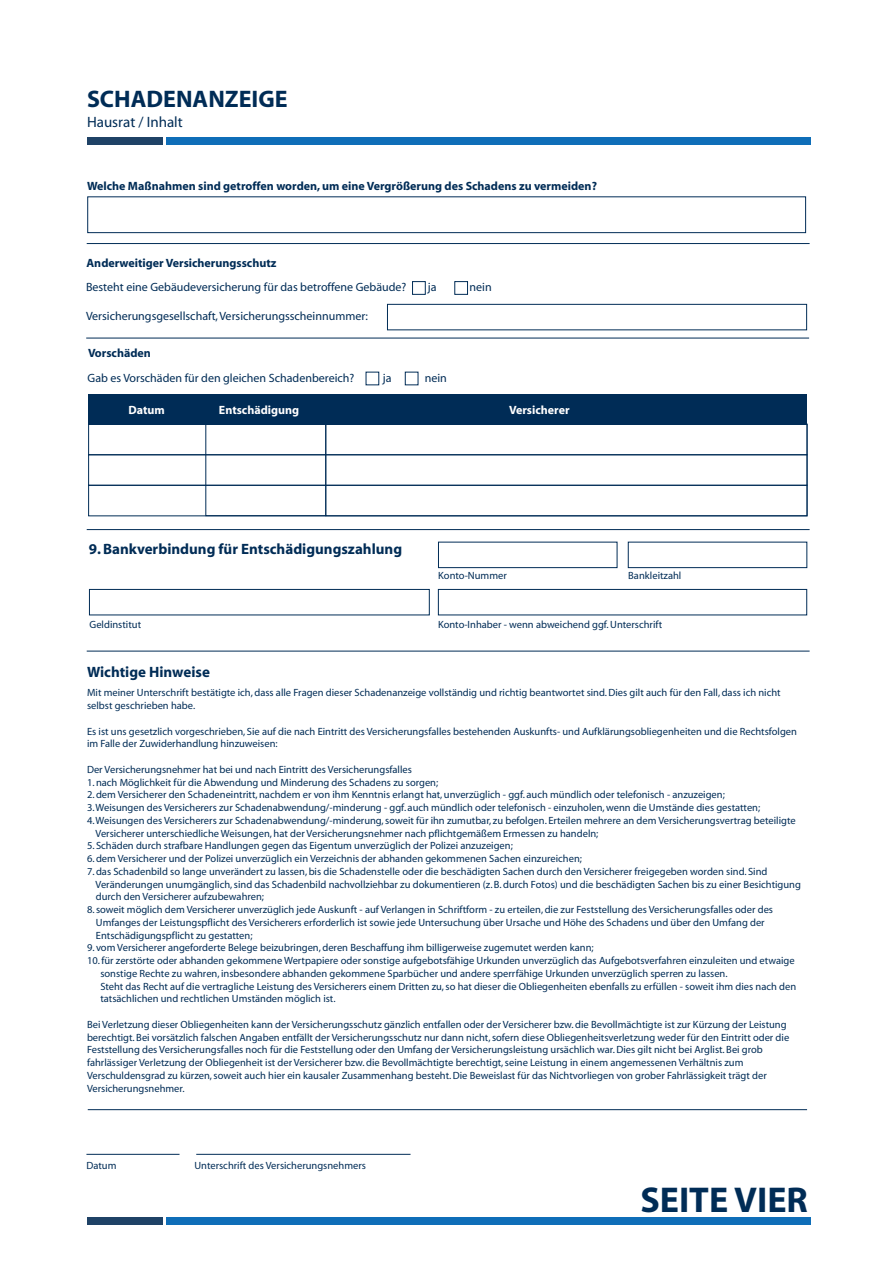
<style>
.page{position:relative;width:893px;height:1263px;background:#fff}
.page>*{position:absolute;margin:0;border:0;box-sizing:border-box;transform-origin:0 0}
.t1{font:700 36px "Myriad";color:#002c56}
.t2{font:700 24px "Myriad";color:#002c56}
.t3{font:700 15px "Myriad";color:#002c56}
.t4{font:15px "Myriad";color:#002c56}
.t5{font:12px "Myriad";color:#002c56}
.t6{font:700 12px "Myriad";color:#002c56}
.t7{font:700 12px "Myriad";color:#fff}
.t8{font:10.5px/12.8px "Myriad";color:#002c56}
</style>
<div class="page">
<div style="left:412px;top:281px;width:13px;height:14px;border:1px solid #002c56"></div>
<div style="left:455px;top:281px;width:13px;height:14px;border:1px solid #002c56"></div>
<div style="left:387px;top:304px;width:420px;height:26px;border:1px solid #002c56"></div>
<hr style="left:86px;top:338px;width:723px;height:1px;background:#002c56">
<div style="left:405px;top:372px;width:13px;height:13px;border:1px solid #002c56"></div>
<div style="left:89px;top:394px;width:718px;height:30px;background:#002c56"></div>
<div style="left:206px;top:424px;width:120px;height:92px;border:1px solid #002c56"></div>
<div style="left:88px;top:424px;width:719px;height:31px;border:1px solid #002c56"></div>
<div style="left:88px;top:454px;width:719px;height:31px;border:1px solid #002c56"></div>
<div style="left:88px;top:485px;width:719px;height:31px;border:1px solid #002c56"></div>
<hr style="left:87px;top:529px;width:723px;height:1px;background:#002c56">
<hr style="left:87px;top:651px;width:723px;height:1px;background:#002c56">
<div style="left:438px;top:542px;width:179px;height:26px;border:1px solid #002c56"></div>
<div style="left:89px;top:589px;width:340px;height:26px;border:1px solid #002c56"></div>
<div style="left:438px;top:589px;width:369px;height:26px;border:1px solid #002c56"></div>
<div style="left:628px;top:542px;width:179px;height:26px;border:1px solid #002c56"></div>
<hr style="left:88px;top:1109px;width:719px;height:1px;background:#002c56">
<hr style="left:86px;top:1154px;width:94px;height:1px;background:#002c56">
<hr style="left:196px;top:1154px;width:215px;height:1px;background:#002c56">
<div style="left:88px;top:197px;width:718px;height:36px;border:1px solid #002c56"></div>
<hr style="left:87px;top:243px;width:723px;height:1px;background:#002c56">
<div style="left:87px;top:138px;width:75px;height:7px;background:#1f4266"></div>
<div style="left:166px;top:138px;width:644px;height:7px;background:#0f6eb8"></div>
<div style="left:87px;top:1218px;width:75px;height:7px;background:#1f4266"></div>
<div style="left:166px;top:1218px;width:644px;height:7px;background:#0f6eb8"></div>
<p class="t2" style="left:87px;top:87px;width:202px">SCHADENANZEIGE</p>
<p class="t4" style="left:87px;top:114px;width:97px">Hausrat / Inhalt</p>
<p class="t6" style="left:87px;top:179px;width:511px">Welche Maßnahmen sind getroffen worden, um eine Vergrößerung des Schadens zu vermeiden?</p>
<p class="t6" style="left:87px;top:256px;width:191px">Anderweitiger Versicherungsschutz</p>
<p class="t5" style="left:86px;top:281px;width:322px">Besteht eine Gebäudeversicherung für das betroffene Gebäude?</p>
<p class="t5" style="left:428px;top:281px;width:10px">ja</p>
<p class="t5" style="left:470px;top:281px;width:24px">nein</p>
<p class="t5" style="left:86px;top:310px;width:283px">Versicherungsgesellschaft,Versicherungsscheinnummer:</p>
<p class="t6" style="left:88px;top:347px;width:64px">Vorschäden</p>
<p class="t5" style="left:87px;top:372px;width:268px">Gab es Vorschäden für den gleichen Schadenbereich?</p>
<p class="t5" style="left:383px;top:372px;width:10px">ja</p>
<p class="t5" style="left:425px;top:372px;width:24px">nein</p>
<p class="t7" style="left:129px;top:403px;width:38px">Datum</p>
<p class="t7" style="left:219px;top:403px;width:82px">Entschädigung</p>
<p class="t7" style="left:509px;top:403px;width:62px">Versicherer</p>
<p class="t3" style="left:89px;top:541px;width:315px">9. Bankverbindung für Entschädigungszahlung</p>
<p class="t8" style="left:438px;top:570px;width:70px">Konto-Nummer</p>
<p class="t8" style="left:628px;top:570px;width:55px">Bankleitzahl</p>
<p class="t8" style="left:89px;top:619px;width:53px">Geldinstitut</p>
<p class="t8" style="left:438px;top:619px;width:226px">Konto-Inhaber - wenn abweichend ggf. Unterschrift</p>
<p class="t3" style="left:87px;top:664px;width:124px">Wichtige Hinweise</p>
<p class="t8" style="left:87px;top:687px;width:695px">Mit meiner Unterschrift bestätigte ich, dass alle Fragen dieser Schadenanzeige vollständig und richtig beantwortet sind. Dies gilt auch für den Fall, dass ich nicht selbst geschrieben habe.</p>
<p class="t8" style="left:87px;top:725px;width:711px">Es ist uns gesetzlich vorgeschrieben, Sie auf die nach Eintritt des Versicherungsfalles bestehenden Auskunfts- und Aufklärungsobliegenheiten und die Rechtsfolgen im Falle der Zuwiderhandlung hinzuweisen:</p>
<p class="t8" style="left:87px;top:763px;width:326px">Der Versicherungsnehmer hat bei und nach Eintritt des Versicherungsfalles</p>
<p class="t8" style="left:87px;top:776px;width:353px">1. nach Möglichkeit für die Abwendung und Minderung des Schadens zu sorgen;</p>
<p class="t8" style="left:87px;top:789px;width:639px">2. dem Versicherer den Schadeneintritt, nachdem er von ihm Kenntnis erlangt hat, unverzüglich - ggf. auch mündlich oder telefonisch - anzuzeigen;</p>
<p class="t8" style="left:87px;top:802px;width:675px">3.Weisungen des Versicherers zur Schadenabwendung/-minderung - ggf. auch mündlich oder telefonisch - einzuholen, wenn die Umstände dies gestatten;</p>
<p class="t8" style="left:87px;top:814px;width:710px">4.Weisungen des Versicherers zur Schadenabwendung/-minderung, soweit für ihn zumutbar, zu befolgen. Erteilen mehrere an dem Versicherungsvertrag beteiligte</p>
<p class="t8" style="left:96px;top:827px;width:504px">Versicherer unterschiedliche Weisungen, hat der Versicherungsnehmer nach pflichtgemäßem Ermessen zu handeln;</p>
<p class="t8" style="left:87px;top:840px;width:427px">5. Schäden durch strafbare Handlungen gegen das Eigentum unverzüglich der Polizei anzuzeigen;</p>
<p class="t8" style="left:87px;top:853px;width:496px">6. dem Versicherer und der Polizei unverzüglich ein Verzeichnis der abhanden gekommenen Sachen einzureichen;</p>
<p class="t8" style="left:96px;top:865px;width:707px;text-indent:-9px">7. das Schadenbild so lange unverändert zu lassen, bis die Schadenstelle oder die beschädigten Sachen durch den Versicherer freigegeben worden sind. Sind<br>Veränderungen unumgänglich, sind das Schadenbild nachvollziehbar zu dokumentieren (z. B. durch Fotos) und die beschädigten Sachen bis zu einer Besichtigung durch den Versicherer aufzubewahren;</p>
<p class="t8" style="left:96px;top:904px;width:679px;text-indent:-9px">8. soweit möglich dem Versicherer unverzüglich jede Auskunft - auf Verlangen in Schriftform - zu erteilen, die zur Feststellung des Versicherungsfalles oder des<br>Umfanges der Leistungspflicht des Versicherers erforderlich ist sowie jede Untersuchung über Ursache und Höhe des Schadens und über den Umfang der<br>Entschädigungspflicht zu gestatten;</p>
<p class="t8" style="left:87px;top:942px;width:508px">9. vom Versicherer angeforderte Belege beizubringen, deren Beschaffung ihm billigerweise zugemutet werden kann;</p>
<p class="t8" style="left:100px;top:955px;width:697px;text-indent:-13px">10. für zerstörte oder abhanden gekommene Wertpapiere oder sonstige aufgebotsfähige Urkunden unverzüglich das Aufgebotsverfahren einzuleiten und etwaige sonstige Rechte zu wahren, insbesondere abhanden gekommene Sparbücher und andere sperrfähige Urkunden unverzüglich sperren zu lassen.<br>Steht das Recht auf die vertragliche Leistung des Versicherers einem Dritten zu, so hat dieser die Obliegenheiten ebenfalls zu erfüllen - soweit ihm dies nach den tatsächlichen und rechtlichen Umständen möglich ist.</p>
<p class="t8" style="left:87px;top:1018px;width:704px">Bei Verletzung dieser Obliegenheiten kann der Versicherungsschutz gänzlich entfallen oder der Versicherer bzw. die Bevollmächtigte ist zur Kürzung der Leistung berechtigt. Bei vorsätzlich falschen Angaben entfällt der Versicherungsschutz nur dann nicht, sofern diese Obliegenheitsverletzung weder für den Eintritt oder die Feststellung des Versicherungsfalles noch für die Feststellung oder den Umfang der Versicherungsleistung ursächlich war. Dies gilt nicht bei Arglist. Bei grob fahrlässiger Verletzung der Obliegenheit ist der Versicherer bzw. die Bevollmächtigte berechtigt, seine Leistung in einem angemessenen Verhältnis zum Verschuldensgrad zu kürzen, soweit auch hier ein kausaler Zusammenhang besteht. Die Beweislast für das Nichtvorliegen von grober Fahrlässigkeit trägt der Versicherungsnehmer.</p>
<p class="t8" style="left:86px;top:1159px;width:32px">Datum</p>
<p class="t8" style="left:194px;top:1159px;width:173px">Unterschrift des Versicherungsnehmers</p>
<p class="t1" style="left:640px;top:1181px;width:169px">SEITE VIER</p>
</div>
